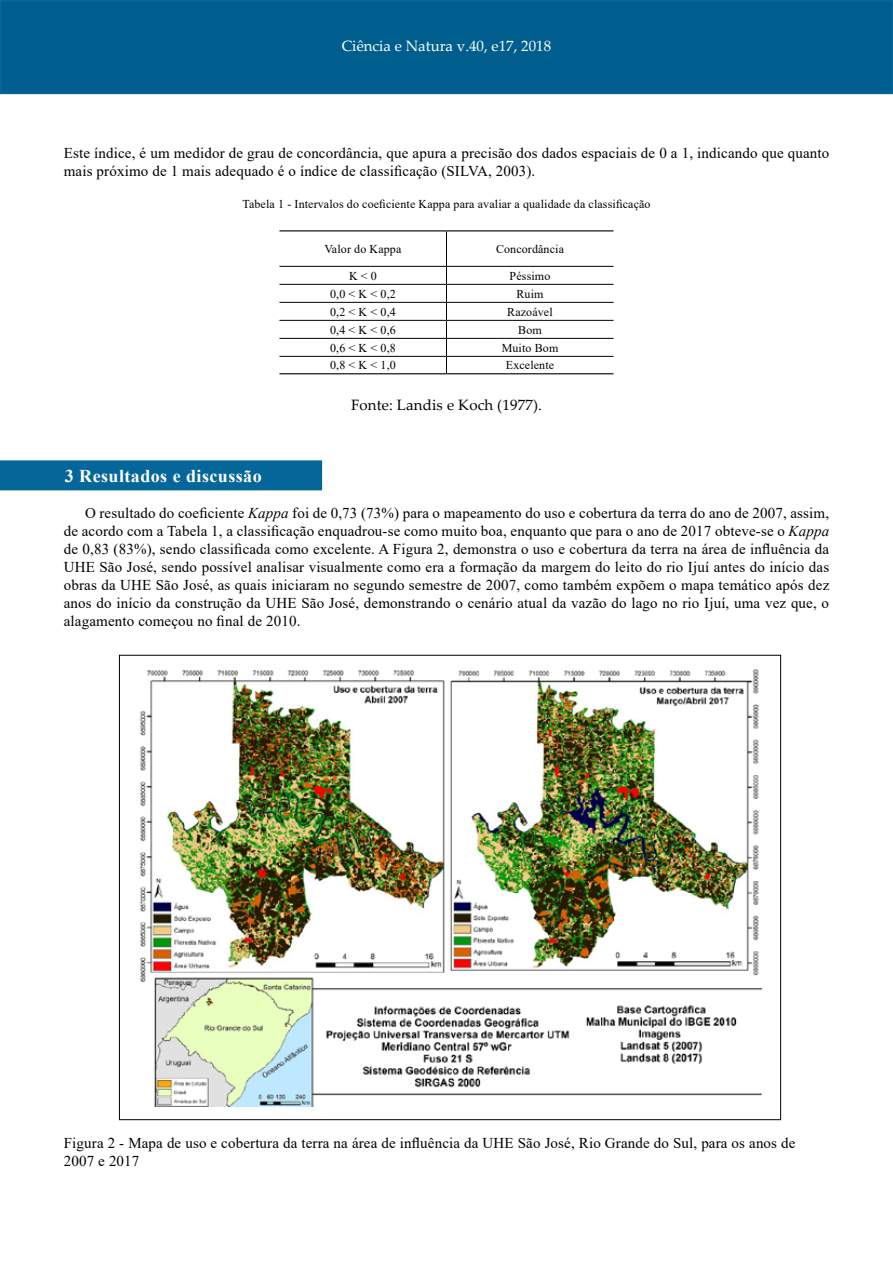
<style>
.page{position:relative;width:893px;height:1263px;background:#fff}
.page>*{position:absolute;margin:0;border:0;box-sizing:border-box;transform-origin:0 0}
.t1{font:700 18px "Times New Roman";letter-spacing:.025em;color:#fff}
.t2{font:15px/18px "Times New Roman";letter-spacing:.01em;color:#000}
.t3{font:15px "Palatino Linotype";color:#fff}
.t4{font:15px "Palatino Linotype";letter-spacing:.01em;color:#000}
.t5{font:12px "Times New Roman";letter-spacing:.01em;color:#000}
.s1{font-style:italic}
</style>
<div class="page">
<div style="left:0;top:0;width:893px;height:94px;background:#005e8e;border:2px solid #056699"></div>
<hr style="left:446px;top:231px;width:1px;height:35px;background:#000">
<hr style="left:279px;top:266px;width:167px;height:1px;background:#000">
<hr style="left:446px;top:266px;width:167px;height:1px;background:#000">
<hr style="left:279px;top:284px;width:167px;height:1px;background:#000">
<hr style="left:446px;top:284px;width:167px;height:1px;background:#000">
<hr style="left:279px;top:302px;width:167px;height:1px;background:#000">
<hr style="left:446px;top:302px;width:167px;height:1px;background:#000">
<hr style="left:279px;top:320px;width:167px;height:1px;background:#000">
<hr style="left:446px;top:320px;width:167px;height:1px;background:#000">
<hr style="left:279px;top:338px;width:167px;height:1px;background:#000">
<hr style="left:446px;top:338px;width:167px;height:1px;background:#000">
<hr style="left:279px;top:356px;width:167px;height:1px;background:#000">
<hr style="left:446px;top:356px;width:167px;height:1px;background:#000">
<svg style="left:446px;top:267px;width:1px;height:106px"></svg>
<hr style="left:279px;top:230px;width:167px;height:1px;background:#000">
<hr style="left:446px;top:230px;width:167px;height:1px;background:#000">
<hr style="left:279px;top:373px;width:167px;height:1px;background:#000">
<hr style="left:446px;top:373px;width:167px;height:1px;background:#000">
<div style="left:1px;top:461px;width:320px;height:29px;background:#056699"></div>
<div style="left:0;top:460px;width:322px;height:30px;border:2px solid #056699"></div>
<img style="left:139px;top:669px;width:624px;height:438px">
<p class="t3" style="left:342px;top:35px;width:211px">Ciência e Natura v.40, e17, 2018</p>
<p class="t2" style="left:64px;top:144px;width:767px">Este índice, é um medidor de grau de concordância, que apura a precisão dos dados espaciais de 0 a 1, indicando que quanto mais próximo de 1 mais adequado é o índice de classificação (SILVA, 2003).</p>
<p class="t5" style="left:242px;top:195px;width:410px">Tabela 1 - Intervalos do coeficiente Kappa para avaliar a qualidade da classificação</p>
<p class="t5" style="left:325px;top:240px;width:78px">Valor do Kappa</p>
<p class="t5" style="left:496px;top:240px;width:69px">Concordância</p>
<p class="t5" style="left:349px;top:267px;width:29px">K &lt; 0</p>
<p class="t5" style="left:510px;top:267px;width:42px">Péssimo</p>
<p class="t5" style="left:330px;top:285px;width:67px">0,0 &lt; K &lt; 0,2</p>
<p class="t5" style="left:516px;top:285px;width:29px">Ruim</p>
<p class="t5" style="left:330px;top:303px;width:67px">0,2 &lt; K &lt; 0,4</p>
<p class="t5" style="left:507px;top:303px;width:47px">Razoável</p>
<p class="t5" style="left:330px;top:321px;width:67px">0,4 &lt; K &lt; 0,6</p>
<p class="t5" style="left:518px;top:321px;width:25px">Bom</p>
<p class="t5" style="left:330px;top:339px;width:67px">0,6 &lt; K &lt; 0,8</p>
<p class="t5" style="left:502px;top:339px;width:58px">Muito Bom</p>
<p class="t5" style="left:330px;top:357px;width:67px">0,8 &lt; K &lt; 1,0</p>
<p class="t5" style="left:506px;top:357px;width:50px">Excelente</p>
<p class="t4" style="left:351px;top:395px;width:192px">Fonte: Landis e Koch (1977).</p>
<p class="t1" style="left:65px;top:463px;width:198px">3 Resultados e discussão</p>
<p class="t2" style="left:64px;top:504px;width:767px;text-align:justify;text-indent:21px">O resultado do coeficiente <span class="s1">Kappa</span> foi de 0,73 (73%) para o mapeamento do uso e cobertura da terra do ano de 2007, assim, de acordo com a Tabela 1, a classificação enquadrou-se como muito boa, enquanto que para o ano de 2017 obteve-se o <span class="s1">Kappa </span>de 0,83 (83%), sendo classificada como excelente. A Figura 2, demonstra o uso e cobertura da terra na área de influência da UHE São José, sendo possível analisar visualmente como era a formação da margem do leito do rio Ijuí antes do início das obras da UHE São José, as quais iniciaram no segundo semestre de 2007, como também expõem o mapa temático após dez anos do início da construção da UHE São José, demonstrando o cenário atual da vazão do lago no rio Ijuí, uma vez que, o alagamento começou no final de 2010.</p>
<p class="t2" style="left:64px;top:1134px;width:733px">Figura 2 - Mapa de uso e cobertura da terra na área de influência da UHE São José, Rio Grande do Sul, para os anos de<br>2007 e 2017</p>
</div>
